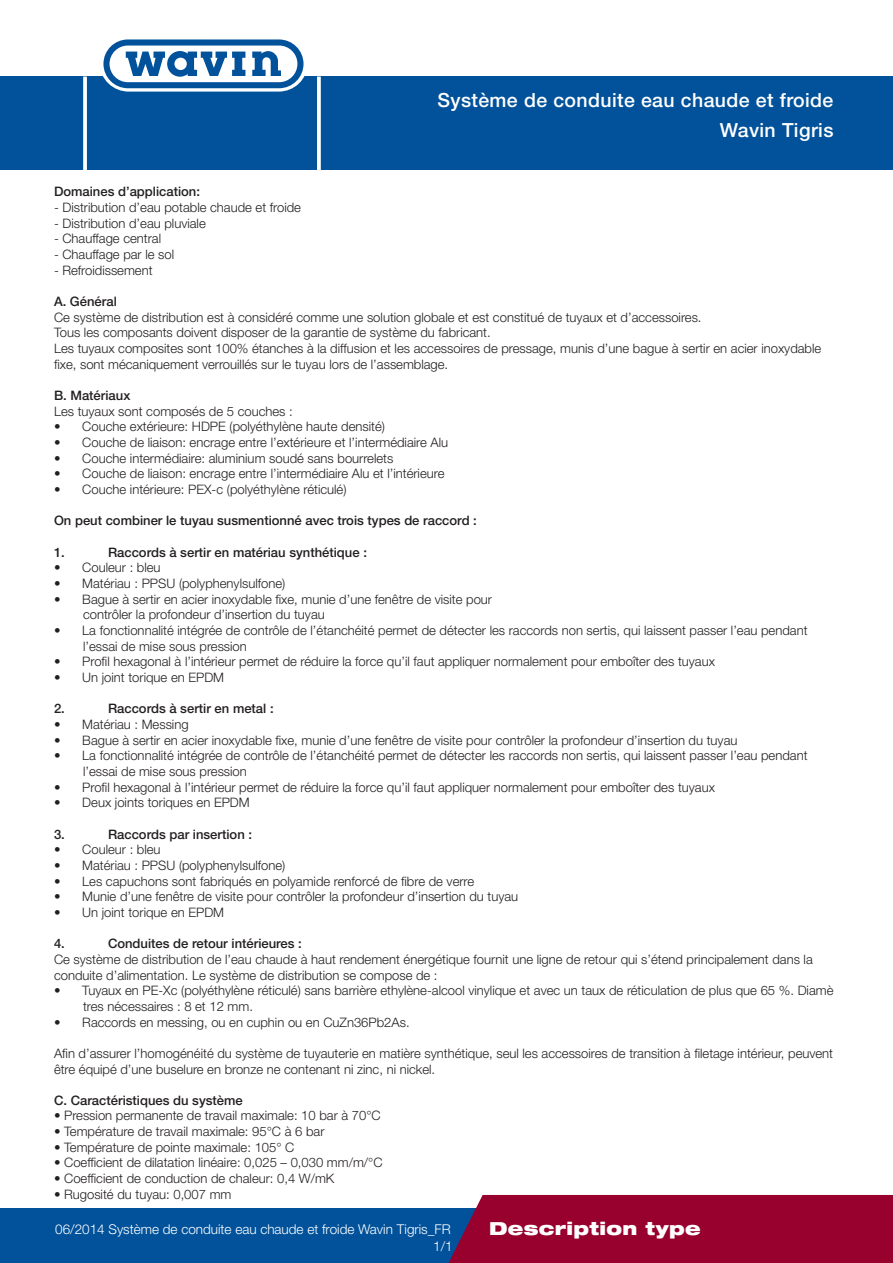
<style>
.page{position:relative;width:893px;height:1263px;background:#fff}
.page>*{position:absolute;margin:0;border:0;box-sizing:border-box;transform-origin:0 0}
._1_1_Titel_balk{font:500 19.5px/30px "Helvetica Neue LT Std";letter-spacing:.02em;color:#fff;text-align:right}
._0_4_Toepassingsgebi{font:900 expanded 18px "Helvetica Neue LT Std";letter-spacing:.02em;color:#fff}
.t1{font:300 13.5px/16.2px "Helvetica Neue LT Std";color:#fff;text-align:right}
.t2{font:300 13.05px/15.6px "Helvetica Neue LT Std";color:#231f20}
.t3{font:500 13.05px "Helvetica Neue LT Std";color:#231f20}
</style>
<div class="page">
<div style="left:0;top:1209px;width:893px;height:54px;background:#01529a"></div>
<div style="left:449px;top:1195px;width:444px;height:68px;background:#98012d"></div>
<div style="left:0;top:77px;width:893px;height:93px;background:#01529a"></div>
<svg style="left:83px;top:77px;width:4px;height:93px"></svg>
<svg style="left:317px;top:77px;width:4px;height:93px"></svg>
<svg style="left:100px;top:39px;width:207px;height:53px"></svg>
<p class="_1_1_Titel_balk" style="left:437px;top:85px;width:397px">Système de conduite eau chaude et froide<br>Wavin Tigris</p>
<p class="t3" style="left:54px;top:184px;width:148px">Domaines d’application:</p>
<p class="t2" style="left:54px;top:199px;width:249px">- Distribution d’eau potable chaude et froide</p>
<p class="t2" style="left:54px;top:215px;width:153px">- Distribution d’eau pluviale</p>
<p class="t2" style="left:54px;top:231px;width:109px">- Chauffage central</p>
<p class="t2" style="left:54px;top:246px;width:122px">- Chauffage par le sol</p>
<p class="t2" style="left:54px;top:262px;width:100px">- Refroidissement</p>
<p class="t3" style="left:54px;top:294px;width:64px">A. Général</p>
<p class="t2" style="left:54px;top:309px;width:649px">Ce système de distribution est à considéré comme une solution globale et est constitué de tuyaux et d’accessoires.</p>
<p class="t2" style="left:54px;top:325px;width:438px">Tous les composants doivent disposer de la garantie de système du fabricant.</p>
<p class="t2" style="left:54px;top:340px;width:769px">Les tuyaux composites sont 100% étanches à la diffusion et les accessoires de pressage, munis d’une bague à sertir en acier inoxydable fixe, sont mécaniquement verrouillés sur le tuyau lors de l’assemblage.</p>
<p class="t3" style="left:54px;top:388px;width:78px">B. Matériaux</p>
<p class="t2" style="left:54px;top:403px;width:240px">Les tuyaux sont composés de 5 couches :</p>
<p class="t2" style="left:54px;top:419px;width:332px">• Couche extérieure: HDPE (polyéthylène haute densité)</p>
<p class="t2" style="left:54px;top:434px;width:396px">• Couche de liaison: encrage entre l’extérieure et l’intermédiaire Alu</p>
<p class="t2" style="left:54px;top:450px;width:341px">• Couche intermédiaire: aluminium soudé sans bourrelets</p>
<p class="t2" style="left:54px;top:466px;width:392px">• Couche de liaison: encrage entre l’intermédiaire Alu et l’intérieure</p>
<p class="t2" style="left:54px;top:481px;width:294px">• Couche intérieure: PEX-c (polyéthylène réticulé)</p>
<p class="t3" style="left:54px;top:513px;width:424px">On peut combiner le tuyau susmentionné avec trois types de raccord :</p>
<p class="t3" style="left:54px;top:544px;width:12px">1.</p>
<p class="t3" style="left:108px;top:544px;width:260px">Raccords à sertir en matériau synthétique :</p>
<p class="t2" style="left:54px;top:560px;width:108px">• Couleur : bleu</p>
<p class="t2" style="left:54px;top:575px;width:233px">• Matériau : PPSU (polyphenylsulfone)</p>
<p class="t2" style="left:54px;top:591px;width:440px">• Bague à sertir en acier inoxydable fixe, munie d’une fenêtre de visite pour</p>
<p class="t2" style="left:83px;top:607px;width:243px">contrôler la profondeur d’insertion du tuyau</p>
<p class="t2" style="left:54px;top:622px;width:755px">• La fonctionnalité intégrée de contrôle de l’étanchéité permet de détecter les raccords non sertis, qui laissent passer l’eau pendant</p>
<p class="t2" style="left:83px;top:638px;width:165px">l’essai de mise sous pression</p>
<p class="t2" style="left:54px;top:653px;width:662px">• Profil hexagonal à l’intérieur permet de réduire la force qu’il faut appliquer normalement pour emboîter des tuyaux</p>
<p class="t2" style="left:54px;top:669px;width:172px">• Un joint torique en EPDM</p>
<p class="t3" style="left:54px;top:701px;width:12px">2.</p>
<p class="t3" style="left:108px;top:701px;width:167px">Raccords à sertir en metal :</p>
<p class="t2" style="left:54px;top:716px;width:136px">• Matériau : Messing</p>
<p class="t2" style="left:54px;top:732px;width:685px">• Bague à sertir en acier inoxydable fixe, munie d’une fenêtre de visite pour contrôler la profondeur d’insertion du tuyau</p>
<p class="t2" style="left:54px;top:747px;width:755px">• La fonctionnalité intégrée de contrôle de l’étanchéité permet de détecter les raccords non sertis, qui laissent passer l’eau pendant</p>
<p class="t2" style="left:83px;top:763px;width:165px">l’essai de mise sous pression</p>
<p class="t2" style="left:54px;top:779px;width:662px">• Profil hexagonal à l’intérieur permet de réduire la force qu’il faut appliquer normalement pour emboîter des tuyaux</p>
<p class="t2" style="left:54px;top:794px;width:197px">• Deux joints toriques en EPDM</p>
<p class="t3" style="left:54px;top:826px;width:12px">3.</p>
<p class="t3" style="left:108px;top:826px;width:146px">Raccords par insertion :</p>
<p class="t2" style="left:54px;top:841px;width:108px">• Couleur : bleu</p>
<p class="t2" style="left:54px;top:857px;width:233px">• Matériau : PPSU (polyphenylsulfone)</p>
<p class="t2" style="left:54px;top:873px;width:422px">• Les capuchons sont fabriqués en polyamide renforcé de fibre de verre</p>
<p class="t2" style="left:54px;top:888px;width:466px">• Munie d’une fenêtre de visite pour contrôler la profondeur d’insertion du tuyau</p>
<p class="t2" style="left:54px;top:904px;width:172px">• Un joint torique en EPDM</p>
<p class="t3" style="left:54px;top:936px;width:12px">4.</p>
<p class="t3" style="left:108px;top:936px;width:195px">Conduites de retour intérieures :</p>
<p class="t2" style="left:54px;top:951px;width:760px">Ce système de distribution de l’eau chaude à haut rendement énergétique fournit une ligne de retour qui s’étend principalement dans la conduite d’alimentation. Le système de distribution se compose de :</p>
<p class="t2" style="left:83px;top:982px;width:752px;text-indent:-29px">• Tuyaux en PE-Xc (polyéthylène réticulé) sans barrière ethylène-alcool vinylique et avec un taux de réticulation de plus que 65 %. Diamè tres nécessaires : 8 et 12 mm.</p>
<p class="t2" style="left:54px;top:1014px;width:357px">• Raccords en messing, ou en cuphin ou en CuZn36Pb2As.</p>
<p class="t2" style="left:54px;top:1045px;width:781px">Afin d’assurer l’homogénéité du système de tuyauterie en matière synthétique, seul les accessoires de transition à filetage intérieur, peuvent être équipé d’une buselure en bronze ne contenant ni zinc, ni nickel.</p>
<p class="t3" style="left:54px;top:1092px;width:190px">C. Caractéristiques du système</p>
<p class="t2" style="left:54px;top:1108px;width:328px">• Pression permanente de travail maximale: 10 bar à 70°C</p>
<p class="t2" style="left:54px;top:1123px;width:272px">• Température de travail maximale: 95°C à 6 bar</p>
<p class="t2" style="left:54px;top:1139px;width:242px">• Température de pointe maximale: 105° C</p>
<p class="t2" style="left:54px;top:1155px;width:330px">• Coefficient de dilatation linéaire: 0,025 – 0,030 mm/m/°C</p>
<p class="t2" style="left:54px;top:1170px;width:282px">• Coefficient de conduction de chaleur: 0,4 W/mK</p>
<p class="t2" style="left:54px;top:1186px;width:179px">• Rugosité du tuyau: 0,007 mm</p>
<p class="t1" style="left:55px;top:1221px;width:399px">06/2014 Système de conduite eau chaude et froide Wavin Tigris_FR<br>1/1</p>
<p class="_0_4_Toepassingsgebi" style="left:489px;top:1217px;width:213px">Description type</p>
</div>
